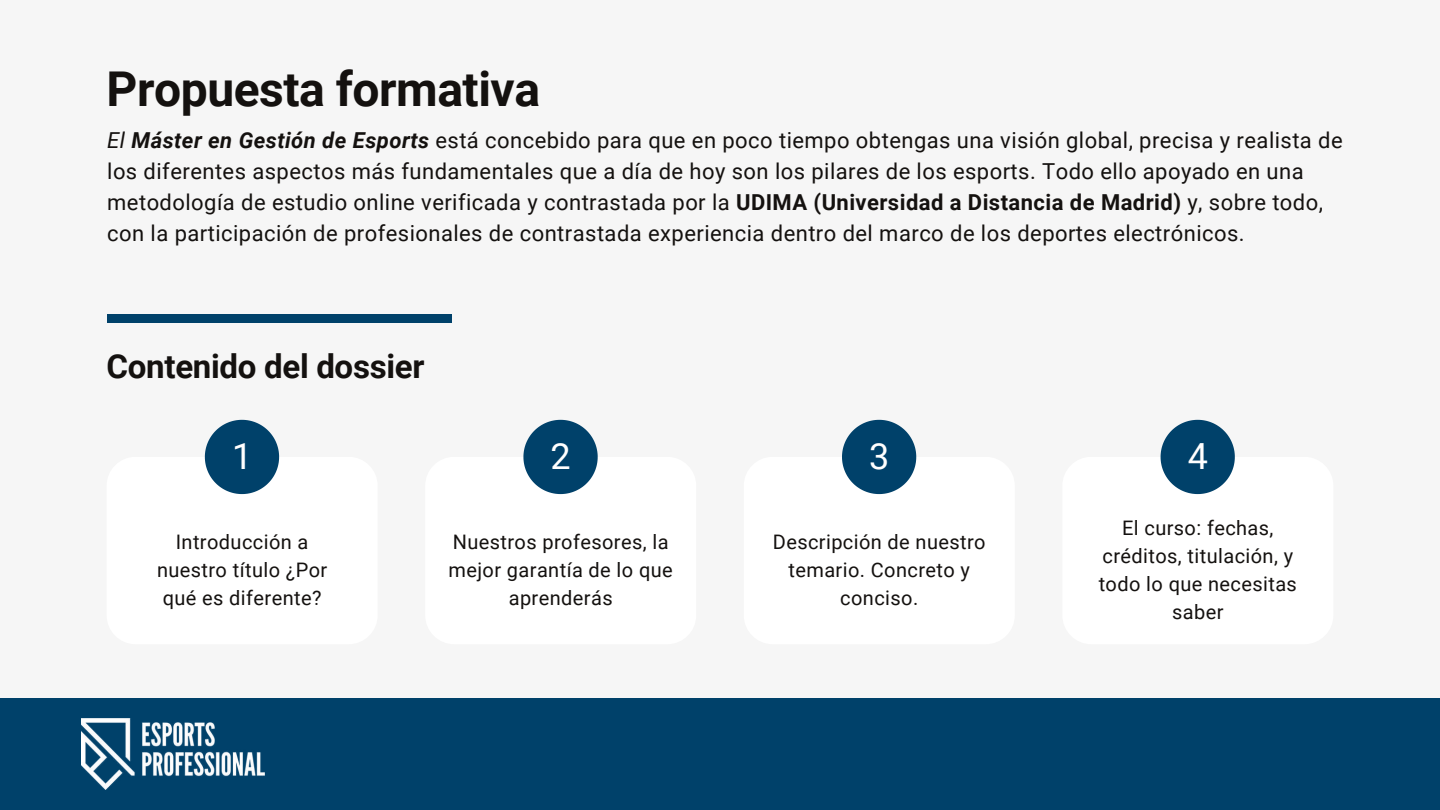
<style>
.page{position:relative;width:1440px;height:810px;background:#f6f6f6}
.page>*{position:absolute;margin:0;border:0;box-sizing:border-box;transform-origin:0 0}
.t1{font:700 48px "Roboto";letter-spacing:-.01em;color:#14110f}
.t2{font:36px "Roboto";color:#fff}
.t3{font:700 33.1px "Roboto";letter-spacing:-.01em;color:#14110f}
.t4{font:22px/30.8px "Roboto";letter-spacing:.02em;color:#14110f}
.t5{font:20px/27.8px "Roboto";letter-spacing:.02em;color:#14110f;text-align:center}
.s1{font-style:italic}
.s2{font-weight:700;font-style:italic}
.s3{font-weight:700}
</style>
<div class="page">
<div style="left:107px;top:457px;width:271px;height:187px;background:#fff;border-radius:29px"></div>
<svg style="left:205px;top:420px;width:74px;height:74px"></svg>
<div style="left:425px;top:457px;width:271px;height:187px;background:#fff;border-radius:29px"></div>
<svg style="left:523px;top:420px;width:75px;height:74px"></svg>
<div style="left:744px;top:457px;width:271px;height:187px;background:#fff;border-radius:29px"></div>
<svg style="left:842px;top:420px;width:74px;height:74px"></svg>
<div style="left:1062px;top:457px;width:271px;height:187px;background:#fff;border-radius:29px"></div>
<svg style="left:1161px;top:420px;width:74px;height:74px"></svg>
<div style="left:1px;top:698px;width:1439px;height:112px;background:#00416a"></div>
<div style="left:107px;top:314px;width:344px;height:9px;background:#00416a"></div>
<img style="left:81px;top:719px;width:184px;height:71px">
<h1 class="t1" style="left:107px;top:61px;width:435px">Propuesta formativa</h1>
<p class="t4" style="left:107px;top:125px;width:1237px"><span class="s1">El</span> <span class="s2">Máster en Gestión de Esports</span> está concebido para que en poco tiempo obtengas una visión global, precisa y realista de los diferentes aspectos más fundamentales que a día de hoy son los pilares de los esports. Todo ello apoyado en una metodología de estudio online verificada y contrastada por la <span class="s3">UDIMA (Universidad a Distancia de Madrid)</span> y, sobre todo, con la participación de profesionales de contrastada experiencia dentro del marco de los deportes electrónicos.</p>
<h3 class="t3" style="left:107px;top:347px;width:319px">Contenido del dossier</h3>
<h2 class="t2" style="left:232px;top:435px;width:22px">1</h2>
<h2 class="t2" style="left:551px;top:435px;width:22px">2</h2>
<p class="t5" style="left:157px;top:529px;width:172px">Introducción a nuestro título ¿Por qué es diferente?</p>
<p class="t5" style="left:449px;top:529px;width:226px">Nuestros profesores, la mejor garantía de lo que aprenderás</p>
<h2 class="t2" style="left:869px;top:435px;width:22px">3</h2>
<p class="t5" style="left:773px;top:529px;width:214px">Descripción de nuestro temario. Concreto y conciso.</p>
<h2 class="t2" style="left:1188px;top:435px;width:22px">4</h2>
<p class="t5" style="left:1099px;top:515px;width:200px">El curso: fechas, créditos, titulación, y todo lo que necesitas saber</p>
</div>
